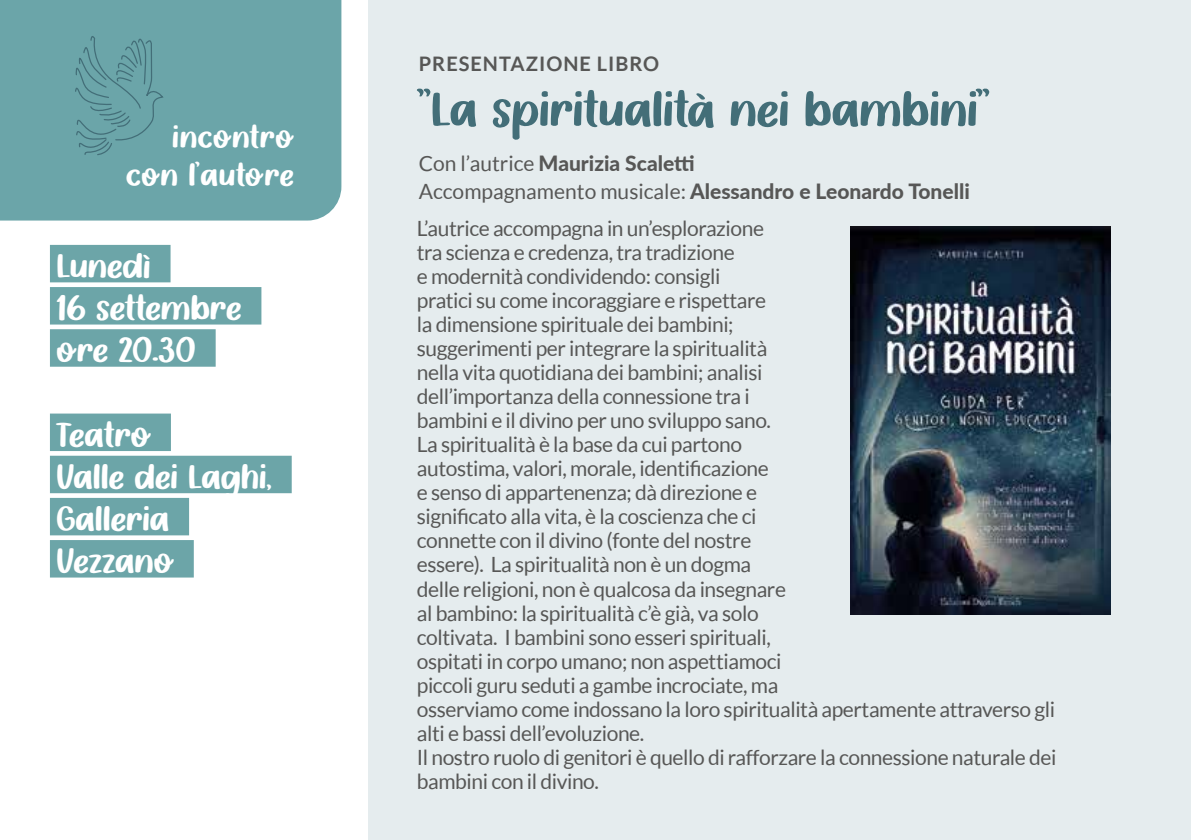
<style>
.page{position:relative;width:1191px;height:840px;background:#fff}
.page>*{position:absolute;margin:0;border:0;box-sizing:border-box;transform-origin:0 0}
.t1{font:50px "Meet Cute";color:#436e78}
.t2{font:35px/42.2px "Meet Cute";color:#fff}
.t3{font:33px/39.6px "TAKECUTE Regular";letter-spacing:.02em;color:#fff;text-align:right}
.t4{font:32px/38.4px "Meet Cute";letter-spacing:.02em;color:#fff;text-align:right}
.t5{font:21px/24px "Lato";letter-spacing:-.02em;color:#575756}
.t6{font:800 21px/28px "Lato";color:#575756}
.t7{font:700 20px "Lato";letter-spacing:.05em;color:#575756}
.s1{font-weight:400}
</style>
<div class="page">
<div style="left:369px;top:0;width:822px;height:839px;background:#e5ecee"></div>
<div style="left:0;top:0;width:341px;height:220px;background:#6ba5a9"></div>
<svg style="left:74px;top:28px;width:90px;height:128px;background:#679fa4"></svg>
<div style="left:50px;top:245px;width:120px;height:37px;background:#6ca5a8"></div>
<div style="left:50px;top:287px;width:211px;height:37px;background:#6ca5a8"></div>
<div style="left:50px;top:329px;width:166px;height:37px;background:#6ca5a8"></div>
<div style="left:50px;top:413px;width:121px;height:38px;background:#6ca5a8"></div>
<div style="left:50px;top:455px;width:242px;height:38px;background:#6ca5a8"></div>
<div style="left:50px;top:497px;width:139px;height:38px;background:#6ca5a8"></div>
<div style="left:50px;top:539px;width:144px;height:38px;background:#6ca5a8"></div>
<img style="left:850px;top:226px;width:260px;height:388px">
<h3 class="t4" style="left:126px;top:118px;width:169px">incontro con l’autore</h3>
<h3 class="t3" style="left:107px;top:118px;width:179px">eIncon-<br>tro con l’au-</h3>
<h2 class="t2" style="left:57px;top:246px;width:186px">Lunedì<br>16 settembre ore 20.30</h2>
<h2 class="t2" style="left:57px;top:414px;width:217px">Teatro<br>Valle dei Laghi,<br>Galleria<br>Vezzano</h2>
<p class="t7" style="left:419px;top:52px;width:242px">PRESENTAZIONE LIBRO</p>
<h1 class="t1" style="left:419px;top:78px;width:574px">“La spiritualità nei bambini”</h1>
<p class="t6" style="left:419px;top:148px;width:552px"><span class="s1">Con l’autrice</span> Maurizia Scaletti<br><span class="s1">Accompagnamento musicale:</span> Alessandro e Leonardo Tonelli</p>
<p class="t5" style="left:417px;top:216px;width:641px">L’autrice accompagna in un’esplorazione<br>tra scienza e credenza, tra tradizione<br>e modernità condividendo: consigli<br>pratici su come incoraggiare e rispettare<br>la dimensione spirituale dei bambini;<br>suggerimenti per integrare la spiritualità<br>nella vita quotidiana dei bambini; analisi<br>dell’importanza della connessione tra i<br>bambini e il divino per uno sviluppo sano.<br>La spiritualità è la base da cui partono<br>autostima, valori, morale, identificazione<br>e senso di appartenenza; dà direzione e<br>significato alla vita, è la coscienza che ci<br>connette con il divino (fonte del nostre<br>essere). La spiritualità non è un dogma<br>delle religioni, non è qualcosa da insegnare<br>al bambino: la spiritualità c’è già, va solo<br>coltivata. I bambini sono esseri spirituali,<br>ospitati in corpo umano; non aspettiamoci<br>piccoli guru seduti a gambe incrociate, ma<br>osserviamo come indossano la loro spiritualità apertamente attraverso gli alti e bassi dell’evoluzione.<br>Il nostro ruolo di genitori è quello di rafforzare la connessione naturale dei bambini con il divino.</p>
</div>
